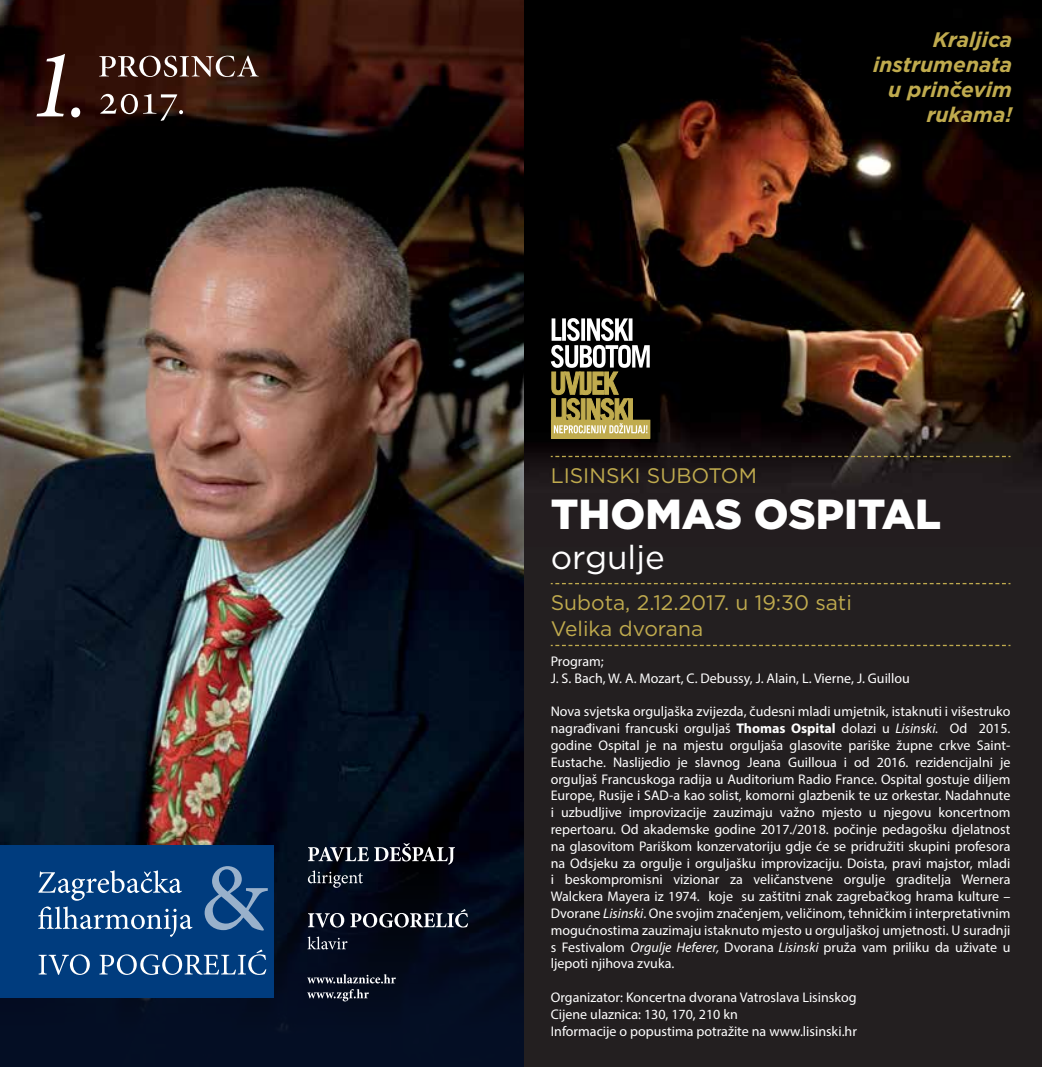
<style>
.page{position:relative;width:1042px;height:1067px;background:#fff}
.page>*{position:absolute;margin:0;border:0;box-sizing:border-box;transform-origin:0 0}
.t1{font:900 42px "Gotham";color:#fff}
.t2{font:33.25px "Gotham";color:#fff}
.t3{font:21px/25.2px "Gotham";color:#c0ab4e}
.t4{font:italic 700 21px/25.2px "Gotham";color:#c0ab4e;text-align:right}
.t5{font:14px/16.8px "Myriad Pro";color:#fff}
.s1{font-weight:700}
.s2{font-style:italic}
</style>
<div class="page">
<img style="left:523px;top:0;width:519px;height:547px">
<div style="left:521px;top:547px;width:521px;height:520px;background:#231f20"></div>
<svg style="left:551px;top:456px;width:459px;height:1px"></svg>
<svg style="left:551px;top:583px;width:459px;height:1px"></svg>
<svg style="left:551px;top:645px;width:459px;height:1px"></svg>
<div style="left:551px;top:420px;width:99px;height:18px;background:linear-gradient(to right,#c0ab4e,#c0ab4e)"></div>
<div style="left:551px;top:420px;width:99px;height:18px;border:1px solid #c0ab4e"></div>
<svg style="left:551px;top:318px;width:99px;height:115px"></svg>
<img style="left:0;top:0;width:523px;height:1067px">
<svg style="left:36px;top:54px;width:44px;height:63px"></svg>
<svg style="left:99px;top:55px;width:160px;height:22px"></svg>
<svg style="left:100px;top:94px;width:83px;height:27px;background:#4f3833"></svg>
<div style="left:0;top:845px;width:273px;height:153px;background:#003c7e"></div>
<svg style="left:38px;top:906px;width:154px;height:30px"></svg>
<svg style="left:38px;top:870px;width:144px;height:30px"></svg>
<svg style="left:307px;top:989px;width:62px;height:12px"></svg>
<svg style="left:307px;top:974px;width:89px;height:9px"></svg>
<svg style="left:307px;top:936px;width:40px;height:13px"></svg>
<svg style="left:308px;top:909px;width:160px;height:18px"></svg>
<svg style="left:308px;top:870px;width:55px;height:17px"></svg>
<svg style="left:308px;top:843px;width:147px;height:21px;background:#41454f"></svg>
<svg style="left:205px;top:866px;width:63px;height:64px"></svg>
<svg style="left:39px;top:949px;width:227px;height:26px"></svg>
<h3 class="t4" style="left:873px;top:26px;width:141px">Kraljica instrumenata u prinčevim rukama!</h3>
<h3 class="t3" style="left:551px;top:463px;width:208px">LISINSKI SUBOTOM</h3>
<h1 class="t1" style="left:551px;top:485px;width:392px">THOMAS OSPITAL</h1>
<h2 class="t2" style="left:551px;top:535px;width:115px">orgulje</h2>
<h3 class="t3" style="left:551px;top:590px;width:303px">Subota, 2.12.2017. u 19:30 sati<br>Velika dvorana</h3>
<p class="t5" style="left:551px;top:652px;width:361px">Program;<br>J. S. Bach, W. A. Mozart, C. Debussy, J. Alain, L. Vierne, J. Guillou</p>
<p class="t5" style="left:551px;top:703px;width:461px;text-align:justify">Nova svjetska orguljaška zvijezda, čudesni mladi umjetnik, istaknuti i višestruko nagrađivani francuski orguljaš <span class="s1">Thomas Ospital</span> dolazi u <span class="s2">Lisinski.</span> Od 2015. godine Ospital je na mjestu orguljaša glasovite pariške župne crkve Saint-Eustache. Naslijedio je slavnog Jeana Guilloua i od 2016. rezidencijalni je orguljaš Francuskoga radija u Auditorium Radio France. Ospital gostuje diljem Europe, Rusije i SAD-a kao solist, komorni glazbenik te uz orkestar. Nadahnute i uzbudljive improvizacije zauzimaju važno mjesto u njegovu koncertnom repertoaru. Od akademske godine 2017./2018. počinje pedagošku djelatnost na glasovitom Pariškom konzervatoriju gdje će se pridružiti skupini profesora na Odsjeku za orgulje i orguljašku improvizaciju. Doista, pravi majstor, mladi i beskompromisni vizionar za veličanstvene orgulje graditelja Wernera Walckera Mayera iz 1974. koje su zaštitni znak zagrebačkog hrama kulture – Dvorane <span class="s2">Lisinski</span>. One svojim značenjem, veličinom, tehničkim i interpretativnim mogućnostima zauzimaju istaknuto mjesto u orguljaškoj umjetnosti. U suradnji s Festivalom <span class="s2">Orgulje Heferer,</span> Dvorana <span class="s2">Lisinski</span> pruža vam priliku da uživate u ljepoti njihova zvuka.</p>
<p class="t5" style="left:551px;top:988px;width:308px">Organizator: Koncertna dvorana Vatroslava Lisinskog<br>Cijene ulaznica: 130, 170, 210 kn<br>Informacije o popustima potražite na www.lisinski.hr</p>
</div>
